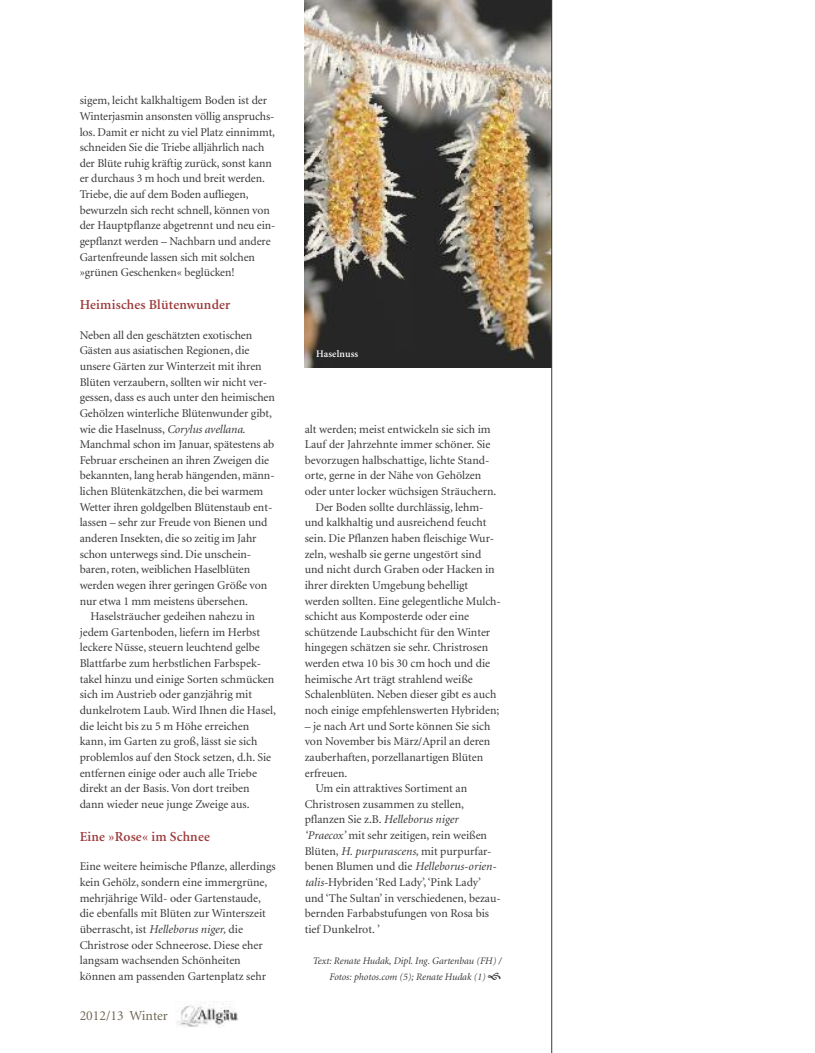
<style>
.page{position:relative;width:815px;height:1053px;background:#fff}
.page>*{position:absolute;margin:0;border:0;box-sizing:border-box;transform-origin:0 0}
.t1{font:600 13.75px "Minion";letter-spacing:.015em;color:#9c383a}
.t2{font:13.75px "Minion";color:#6f6755}
.t3{font:11.88px/15.6px "Minion";letter-spacing:-.005em;color:#393839}
.t4{font:italic 10px/15.6px "Minion";color:#393839;text-align:center}
.t5{font:600 10px "Minion";letter-spacing:.015em;color:#fff}
.s1{font-style:italic}
</style>
<div class="page">
<img style="left:305px;top:0;width:246px;height:368px">
<img style="left:176px;top:1001px;width:63px;height:26px">
<hr style="left:551px;top:0;width:1px;height:1052px;background:#393839">
<p class="t3" style="left:80px;top:94px;width:197px">sigem, leicht kalkhaltigem Boden ist der Winterjasmin ansonsten völlig anspruchs&shy;los. Damit er nicht zu viel Platz einnimmt, schneiden Sie die Triebe alljährlich nach der Blüte ruhig kräftig zurück, sonst kann er durchaus 3 m hoch und breit werden.<br>Triebe, die auf dem Boden aufliegen, bewurzeln sich recht schnell, können von der Hauptpflanze abgetrennt und neu ein&shy;gepflanzt werden – Nachbarn und andere Gartenfreunde lassen sich mit solchen »grünen Geschenken« beglücken!</p>
<p class="t1" style="left:80px;top:299px;width:152px">Heimisches Blütenwunder</p>
<p class="t3" style="left:80px;top:328px;width:174px">Neben all den geschätzten exotischen</p>
<p class="t3" style="left:80px;top:344px;width:171px">Gästen aus asiatischen Regionen, die</p>
<p class="t3" style="left:80px;top:359px;width:184px">unsere Gärten zur Winterzeit mit ihren</p>
<p class="t3" style="left:80px;top:375px;width:189px">Blüten verzaubern, sollten wir nicht ver-</p>
<p class="t3" style="left:80px;top:390px;width:197px">gessen, dass es auch unter den heimischen</p>
<p class="t3" style="left:80px;top:406px;width:194px">Gehölzen winterliche Blütenwunder gibt,</p>
<p class="t3" style="left:80px;top:422px;width:167px">wie die Haselnuss, <span class="s1">Corylus avellana.</span></p>
<p class="t3" style="left:80px;top:437px;width:196px">Manchmal schon im Januar, spätestens ab</p>
<p class="t3" style="left:80px;top:453px;width:191px">Februar erscheinen an ihren Zweigen die</p>
<p class="t3" style="left:80px;top:469px;width:196px">bekannten, lang herab hängenden, männ-</p>
<p class="t3" style="left:80px;top:484px;width:185px">lichen Blütenkätzchen, die bei warmem</p>
<p class="t3" style="left:80px;top:500px;width:194px">Wetter ihren goldgelben Blütenstaub ent-</p>
<p class="t3" style="left:80px;top:515px;width:189px">lassen – sehr zur Freude von Bienen und</p>
<p class="t3" style="left:80px;top:531px;width:178px">anderen Insekten, die so zeitig im Jahr</p>
<p class="t3" style="left:80px;top:547px;width:173px">schon unterwegs sind. Die unschein-</p>
<p class="t3" style="left:80px;top:562px;width:172px">baren, roten, weiblichen Haselblüten</p>
<p class="t3" style="left:80px;top:578px;width:189px">werden wegen ihrer geringen Größe von</p>
<p class="t3" style="left:80px;top:594px;width:170px">nur etwa 1 mm meistens übersehen.</p>
<p class="t3" style="left:90px;top:609px;width:166px">Haselsträucher gedeihen nahezu in</p>
<p class="t3" style="left:80px;top:625px;width:182px">jedem Gartenboden, liefern im Herbst</p>
<p class="t3" style="left:80px;top:640px;width:182px">leckere Nüsse, steuern leuchtend gelbe</p>
<p class="t3" style="left:80px;top:656px;width:183px">Blattfarbe zum herbstlichen Farbspek-</p>
<p class="t3" style="left:80px;top:672px;width:196px">takel hinzu und einige Sorten schmücken</p>
<p class="t3" style="left:80px;top:687px;width:174px">sich im Austrieb oder ganzjährig mit</p>
<p class="t3" style="left:80px;top:703px;width:198px">dunkelrotem Laub. Wird Ihnen die Hasel,</p>
<p class="t3" style="left:80px;top:719px;width:171px">die leicht bis zu 5 m Höhe erreichen</p>
<p class="t3" style="left:80px;top:734px;width:179px">kann, im Garten zu groß, lässt sie sich</p>
<p class="t3" style="left:80px;top:750px;width:193px">problemlos auf den Stock setzen, d.h. Sie</p>
<p class="t3" style="left:80px;top:765px;width:179px">entfernen einige oder auch alle Triebe</p>
<p class="t3" style="left:80px;top:781px;width:171px">direkt an der Basis.Von dort treiben</p>
<p class="t3" style="left:80px;top:797px;width:171px">dann wieder neue junge Zweige aus.</p>
<p class="t1" style="left:80px;top:831px;width:132px">Eine »Rose« im Schnee</p>
<p class="t3" style="left:80px;top:859px;width:197px">Eine weitere heimische Pflanze, allerdings kein Gehölz, sondern eine immergrüne, mehrjährige Wild- oder Gartenstaude, die ebenfalls mit Blüten zur Winterszeit überrascht, ist <span class="s1">Helleborus niger,</span> die Christrose oder Schneerose. Diese eher langsam wachsenden Schönheiten können am passenden Gartenplatz sehr</p>
<p class="t2" style="left:80px;top:1009px;width:90px">2012/13 Winter</p>
<p class="t5" style="left:316px;top:350px;width:44px">Haselnuss</p>
<p class="t3" style="left:305px;top:422px;width:187px">alt werden; meist entwickeln sie sich im</p>
<p class="t3" style="left:305px;top:437px;width:187px">Lauf der Jahrzehnte immer schöner. Sie</p>
<p class="t3" style="left:305px;top:453px;width:186px">bevorzugen halbschattige, lichte Stand-</p>
<p class="t3" style="left:305px;top:469px;width:178px">orte, gerne in der Nähe von Gehölzen</p>
<p class="t3" style="left:305px;top:484px;width:193px">oder unter locker wüchsigen Sträuchern.</p>
<p class="t3" style="left:315px;top:500px;width:170px">Der Boden sollte durchlässig, lehm-</p>
<p class="t3" style="left:305px;top:515px;width:183px">und kalkhaltig und ausreichend feucht</p>
<p class="t3" style="left:305px;top:531px;width:191px">sein. Die Pflanzen haben fleischige Wur-</p>
<p class="t3" style="left:305px;top:547px;width:178px">zeln, weshalb sie gerne ungestört sind</p>
<p class="t3" style="left:305px;top:562px;width:191px">und nicht durch Graben oder Hacken in</p>
<p class="t3" style="left:305px;top:578px;width:165px">ihrer direkten Umgebung behelligt</p>
<p class="t3" style="left:305px;top:594px;width:198px">werden sollten. Eine gelegentliche Mulch-</p>
<p class="t3" style="left:305px;top:609px;width:166px">schicht aus Komposterde oder eine</p>
<p class="t3" style="left:305px;top:625px;width:187px">schützende Laubschicht für den Winter</p>
<p class="t3" style="left:305px;top:640px;width:185px">hingegen schätzen sie sehr. Christrosen</p>
<p class="t3" style="left:305px;top:656px;width:187px">werden etwa 10 bis 30 cm hoch und die</p>
<p class="t3" style="left:305px;top:672px;width:170px">heimische Art trägt strahlend weiße</p>
<p class="t3" style="left:305px;top:687px;width:193px">Schalenblüten. Neben dieser gibt es auch</p>
<p class="t3" style="left:305px;top:703px;width:196px">noch einige empfehlenswerten Hybriden;</p>
<p class="t3" style="left:305px;top:719px;width:187px">– je nach Art und Sorte können Sie sich</p>
<p class="t3" style="left:305px;top:734px;width:187px">von November bis März/April an deren</p>
<p class="t3" style="left:305px;top:750px;width:180px">zauberhaften, porzellanartigen Blüten</p>
<p class="t3" style="left:305px;top:765px;width:44px">erfreuen.</p>
<p class="t3" style="left:315px;top:781px;width:153px">Um ein attraktives Sortiment an</p>
<p class="t3" style="left:305px;top:797px;width:161px">Christrosen zusammen zu stellen,</p>
<p class="t3" style="left:305px;top:812px;width:155px">pflanzen Sie z.B. <span class="s1">Helleborus niger</span></p>
<p class="t3" style="left:305px;top:828px;width:184px"><span class="s1">‘Praecox’</span> mit sehr zeitigen, rein weißen</p>
<p class="t3" style="left:305px;top:844px;width:188px">Blüten, <span class="s1">H. purpurascens,</span> mit purpurfar-</p>
<p class="t3" style="left:305px;top:859px;width:193px">benen Blumen und die <span class="s1">Helleborus-orien-</span></p>
<p class="t3" style="left:305px;top:875px;width:178px"><span class="s1">talis-</span>Hybriden ‘Red Lady’, ‘Pink Lady’</p>
<p class="t3" style="left:305px;top:890px;width:198px">und ‘The Sultan’ in verschiedenen, bezau-</p>
<p class="t3" style="left:305px;top:906px;width:186px">bernden Farbabstufungen von Rosa bis</p>
<p class="t3" style="left:305px;top:922px;width:77px">tief Dunkelrot. ’</p>
<p class="t4" style="left:312px;top:953px;width:190px">Text: Renate Hudak, Dipl. Ing. Gartenbau (FH) /<br>Fotos: photos.com (5); Renate Hudak (1)</p>
</div>
